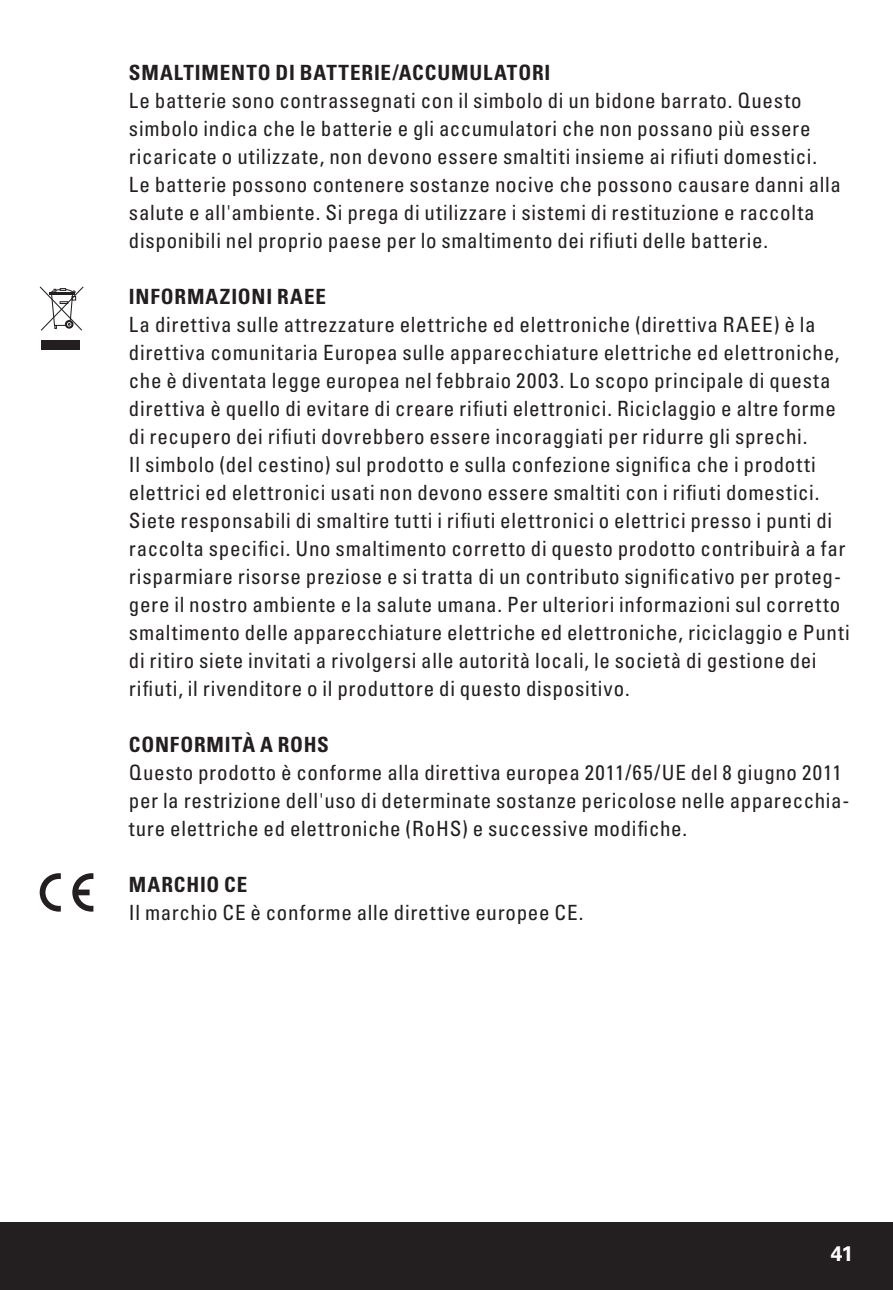
<style>
.page{position:relative;width:893px;height:1290px;background:#fff}
.page>*{position:absolute;margin:0;border:0;box-sizing:border-box;transform-origin:0 0}
.t1{font:condensed 21px/28px "Univers LTCYR 57";letter-spacing:.035em;color:#231f20}
.t2{font:21px "Univers LTCYR 67 Bold Cond";letter-spacing:.04em;color:#231f20}
.t3{font:700 21px "Univers LTCYR 65";color:#fff}
</style>
<div class="page">
<div style="left:0;top:1222px;width:893px;height:68px;background:#231f20"></div>
<svg style="left:40px;top:873px;width:21px;height:38px"></svg>
<svg style="left:72px;top:873px;width:21px;height:38px"></svg>
<svg style="left:40px;top:286px;width:44px;height:45px"></svg>
<div style="left:42px;top:340px;width:38px;height:10px;background:#231f20"></div>
<p class="t2" style="left:129px;top:59px;width:423px">SMALTIMENTO DI BATTERIE/ACCUMULATORI</p>
<p class="t1" style="left:129px;top:85px;width:713px">Le batterie sono contrassegnati con il simbolo di un bidone barrato. Questo simbolo indica che le batterie e gli accumulatori che non possano più essere ricaricate o utilizzate, non devono essere smaltiti insieme ai rifiuti domestici.<br>Le batterie possono contenere sostanze nocive che possono causare danni alla salute e all'ambiente. Si prega di utilizzare i sistemi di restituzione e raccolta disponibili nel proprio paese per lo smaltimento dei rifiuti delle batterie.</p>
<p class="t2" style="left:129px;top:283px;width:198px">INFORMAZIONI RAEE</p>
<p class="t1" style="left:129px;top:309px;width:722px">La direttiva sulle attrezzature elettriche ed elettroniche (direttiva RAEE) è la direttiva comunitaria Europea sulle apparecchiature elettriche ed elettroniche, che è diventata legge europea nel febbraio 2003. Lo scopo principale di questa direttiva è quello di evitare di creare rifiuti elettronici. Riciclaggio e altre forme di recupero dei rifiuti dovrebbero essere incoraggiati per ridurre gli sprechi.<br>Il simbolo (del cestino) sul prodotto e sulla confezione significa che i prodotti elettrici ed elettronici usati non devono essere smaltiti con i rifiuti domestici.<br>Siete responsabili di smaltire tutti i rifiuti elettronici o elettrici presso i punti di raccolta specifici. Uno smaltimento corretto di questo prodotto contribuirà a far risparmiare risorse preziose e si tratta di un contributo significativo per proteg&shy;gere il nostro ambiente e la salute umana. Per ulteriori informazioni sul corretto smaltimento delle apparecchiature elettriche ed elettroniche, riciclaggio e Punti di ritiro siete invitati a rivolgersi alle autorità locali, le società di gestione dei rifiuti, il rivenditore o il produttore di questo dispositivo.</p>
<p class="t2" style="left:129px;top:731px;width:201px">CONFORMITÀ A ROHS</p>
<p class="t1" style="left:129px;top:757px;width:722px">Questo prodotto è conforme alla direttiva europea 2011/65/UE del 8 giugno 2011 per la restrizione dell'uso di determinate sostanze pericolose nelle apparecchia&shy;ture elettriche ed elettroniche (RoHS) e successive modifiche.</p>
<p class="t2" style="left:129px;top:871px;width:120px">MARCHIO CE</p>
<p class="t1" style="left:129px;top:897px;width:456px">Il marchio CE è conforme alle direttive europee CE.</p>
<p class="t3" style="left:831px;top:1239px;width:24px">41</p>
</div>
